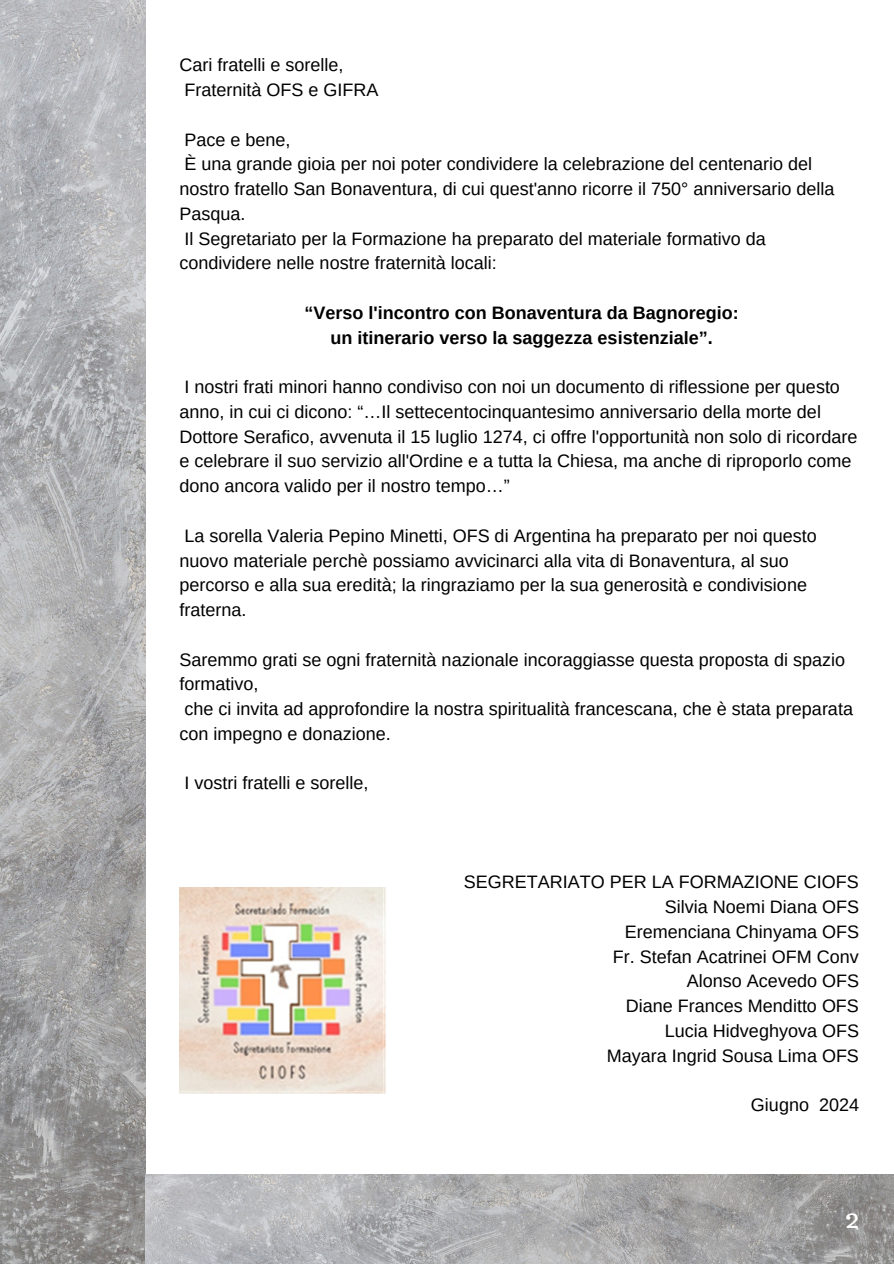
<style>
.page{position:relative;width:894px;height:1264px;background:#fff}
.page>*{position:absolute;margin:0;border:0;box-sizing:border-box;transform-origin:0 0}
.t1{font:27px "Trocchi";color:#fff}
.t2{font:18px/24.8px "Arimo";color:#000}
.t3{font:700 18px/24.8px "Arimo";color:#000;text-align:center}
</style>
<div class="page">
<img style="left:0;top:0;width:145px;height:1263px">
<img style="left:145px;top:1174px;width:748px;height:89px">
<img style="left:179px;top:887px;width:207px;height:207px">
<p class="t2" style="left:179px;top:53px;width:200px">Cari fratelli e sorelle,<br>Fraternità OFS e GIFRA</p>
<p class="t2" style="left:184px;top:127px;width:108px">Pace e bene,</p>
<p class="t2" style="left:179px;top:152px;width:656px">È una grande gioia per noi poter condividere la celebrazione del centenario del nostro fratello San Bonaventura, di cui quest'anno ricorre il 750° anniversario della<br>Pasqua.</p>
<p class="t2" style="left:179px;top:226px;width:587px">Il Segretariato per la Formazione ha preparato del materiale formativo da condividere nelle nostre fraternità locali:</p>
<p class="t3" style="left:304px;top:300px;width:435px">“Verso l'incontro con Bonaventura da Bagnoregio: un itinerario verso la saggezza esistenziale”.</p>
<h1 class="t2" style="left:179px;top:374px;width:679px">I nostri frati minori hanno condiviso con noi un documento di riflessione per questo anno, in cui ci dicono: “…Il settecentocinquantesimo anniversario della morte del Dottore Serafico, avvenuta il 15 luglio 1274, ci offre l'opportunità non solo di ricordare e celebrare il suo servizio all'Ordine e a tutta la Chiesa, ma anche di riproporlo come dono ancora valido per il nostro tempo…”</h1>
<p class="t2" style="left:179px;top:523px;width:638px">La sorella Valeria Pepino Minetti, OFS di Argentina ha preparato per noi questo nuovo materiale perchè possiamo avvicinarci alla vita di Bonaventura, al suo percorso e alla sua eredità; la ringraziamo per la sua generosità e condivisione fraterna.</p>
<p class="t2" style="left:179px;top:647px;width:666px">Saremmo grati se ogni fraternità nazionale incoraggiasse questa proposta di spazio formativo,</p>
<p class="t2" style="left:179px;top:696px;width:674px">che ci invita ad approfondire la nostra spiritualità francescana, che è stata preparata con impegno e donazione.</p>
<p class="t2" style="left:184px;top:770px;width:185px">I vostri fratelli e sorelle,</p>
<p class="t2" style="left:463px;top:869px;width:396px">SEGRETARIATO PER LA FORMAZIONE CIOFS</p>
<p class="t2" style="left:664px;top:894px;width:195px">Silvia Noemi Diana OFS</p>
<p class="t2" style="left:624px;top:919px;width:235px">Eremenciana Chinyama OFS</p>
<p class="t2" style="left:612px;top:944px;width:247px">Fr. Stefan Acatrinei OFM Conv</p>
<p class="t2" style="left:686px;top:968px;width:173px">Alonso Acevedo OFS</p>
<p class="t2" style="left:625px;top:993px;width:234px">Diane Frances Menditto OFS</p>
<p class="t2" style="left:664px;top:1018px;width:195px">Lucia Hidveghyova OFS</p>
<p class="t2" style="left:606px;top:1043px;width:253px">Mayara Ingrid Sousa Lima OFS</p>
<p class="t2" style="left:750px;top:1092px;width:110px">Giugno 2024</p>
<p class="t1" style="left:844px;top:1200px;width:15px">2</p>
</div>
